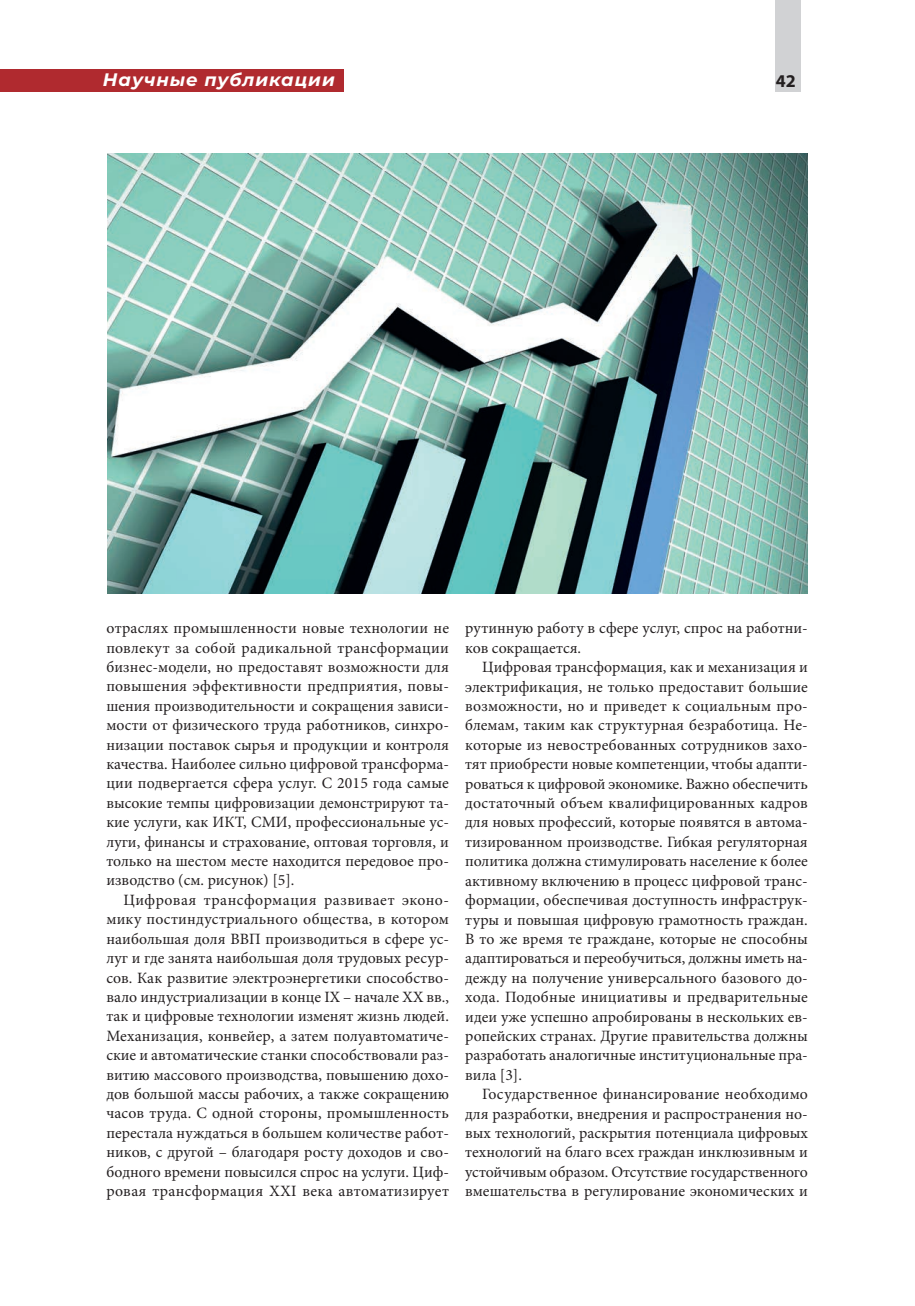
<style>
.page{position:relative;width:915px;height:1306px;background:#fff}
.page>*{position:absolute;margin:0;border:0;box-sizing:border-box;transform-origin:0 0}
.t1{font:italic 700 18px "Montserrat";letter-spacing:.05em;color:#fff}
.t2{font:700 18px "Myriad Pro";color:#231f20}
._500_Text_OSNOV{font:15.75px/19.4px "Minion Pro";color:#231f20;text-align:justify}
</style>
<div class="page">
<img style="left:107px;top:153px;width:700px;height:440px">
<div style="left:0;top:69px;width:344px;height:22px;background:#b02a2f"></div>
<div style="left:775px;top:0;width:25px;height:91px;background:#d1d2d4"></div>
<p class="t1" style="left:103px;top:67px;width:233px">Научные публикации</p>
<p class="t2" style="left:775px;top:69px;width:21px">42</p>
<p class="_500_Text_OSNOV" style="left:106px;top:618px;width:344px">отраслях промышленности новые технологии не повлекут за собой радикальной трансформации бизнес-модели, но предоставят возможности для повышения эффективности предприятия, повы&shy;шения производительности и сокращения зависи&shy;мости от физического труда работников, синхро&shy;низации поставок сырья и продукции и контроля качества. Наиболее сильно цифровой трансформа&shy;ции подвергается сфера услуг. С 2015 года самые высокие темпы цифровизации демонстрируют та&shy;кие услуги, как ИКТ, СМИ, профессиональные ус&shy;луги, финансы и страхование, оптовая торговля, и только на шестом месте находится передовое про&shy;изводство (см. рисунок) [5].</p>
<p class="_500_Text_OSNOV" style="left:106px;top:890px;width:344px;text-indent:17px">Цифровая трансформация развивает эконо&shy;мику постиндустриального общества, в котором наибольшая доля ВВП производиться в сфере ус&shy;луг и где занята наибольшая доля трудовых ресур&shy;сов. Как развитие электроэнергетики способство&shy;вало индустриализации в конце IX – начале XX вв., так и цифровые технологии изменят жизнь людей.<br>Механизация, конвейер, а затем полуавтоматиче&shy;ские и автоматические станки способствовали раз&shy;витию массового производства, повышению дохо&shy;дов большой массы рабочих, а также сокращению часов труда. С одной стороны, промышленность перестала нуждаться в большем количестве работ&shy;ников, с другой – благодаря росту доходов и сво&shy;бодного времени повысился спрос на услуги. Циф&shy;ровая трансформация XXI века автоматизирует</p>
<p class="_500_Text_OSNOV" style="left:465px;top:618px;width:344px">рутинную работу в сфере услуг, спрос на работни&shy;ков сокращается.</p>
<p class="_500_Text_OSNOV" style="left:465px;top:657px;width:344px;text-indent:17px">Цифровая трансформация, как и механизация и электрификация, не только предоставит большие возможности, но и приведет к социальным про&shy;блемам, таким как структурная безработица. Не&shy;которые из невостребованных сотрудников захо&shy;тят приобрести новые компетенции, чтобы адапти&shy;роваться к цифровой экономике. Важно обеспечить достаточный объем квалифицированных кадров для новых профессий, которые появятся в автома&shy;тизированном производстве. Гибкая регуляторная политика должна стимулировать население к более активному включению в процесс цифровой транс&shy;формации, обеспечивая доступность инфраструк&shy;туры и повышая цифровую грамотность граждан.<br>В то же время те граждане, которые не способны адаптироваться и переобучиться, должны иметь на&shy;дежду на получение универсального базового до&shy;хода. Подобные инициативы и предварительные идеи уже успешно апробированы в нескольких ев&shy;ропейских странах. Другие правительства должны разработать аналогичные институциональные пра&shy;вила [3].</p>
<p class="_500_Text_OSNOV" style="left:465px;top:1084px;width:344px;text-indent:17px">Государственное финансирование необходимо для разработки, внедрения и распространения но&shy;вых технологий, раскрытия потенциала цифровых технологий на благо всех граждан инклюзивным и устойчивым образом. Отсутствие государственного вмешательства в регулирование экономических и</p>
</div>
